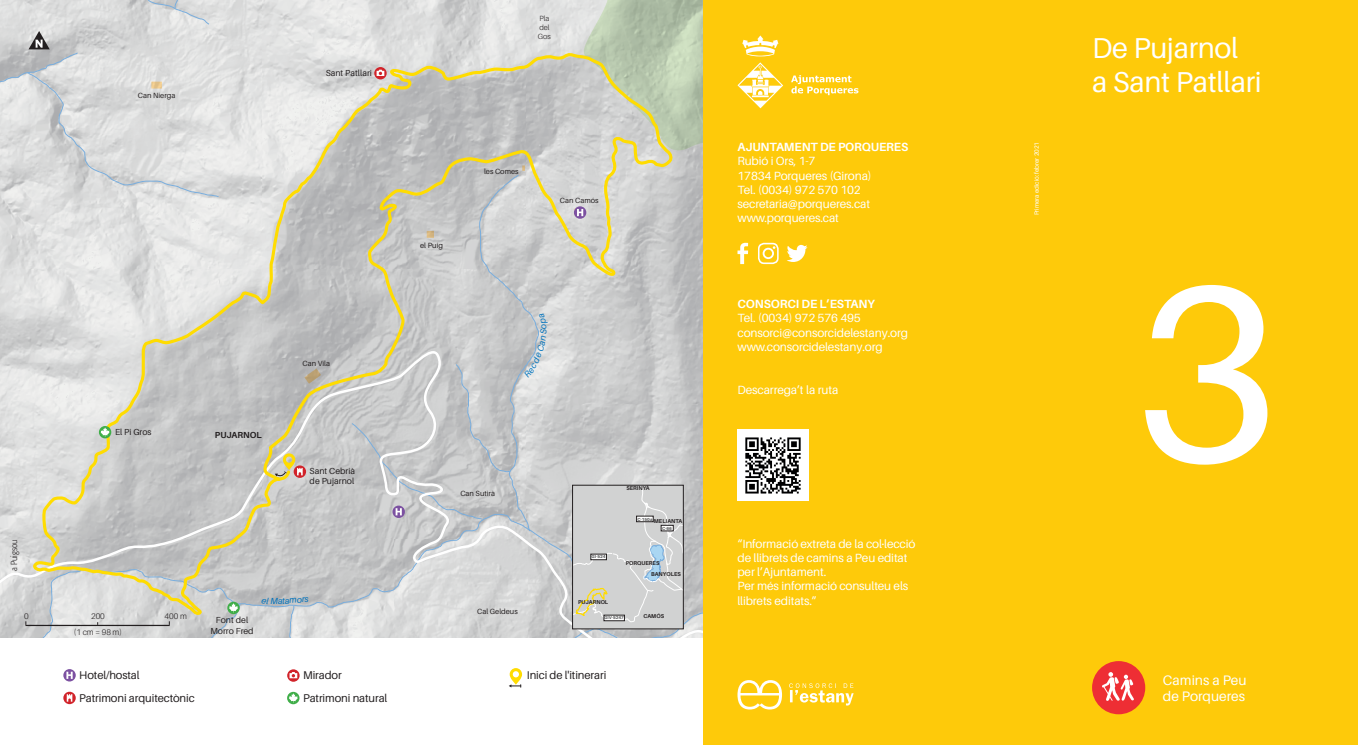
<style>
.page{position:relative;width:1358px;height:745px;background:#fff}
.page>*{position:absolute;margin:0;border:0;box-sizing:border-box;transform-origin:0 0}
.t1{font:250px "Aileron";color:#fff}
.t2{font:28.75px/34.5px "Aileron";letter-spacing:-.01em;color:#fff}
.t3{font:13.75px/16.5px "Aileron";color:#fff}
.t4{font:11.88px/14.2px "Aileron";letter-spacing:-.01em;color:#fff}
.t5{font:700 11.88px "Aileron";letter-spacing:-.01em;color:#fff}
.t6{font:11.25px/22.5px "Aileron";letter-spacing:-.01em;color:#231f20}
.t7{font:8.75px/10.5px "Aileron";color:#231f20;text-align:center}
.t8{font:700 8.75px "Aileron";color:#231f20}
.t9{font:300 8.75px "Formata";color:#231f20;scale:.9 1}
.t10{font:italic 8.75px "Aileron";color:#0072bc}
.t11{font:300 8.12px "Aileron";color:#231f20}
.t12{font:7.5px "Aileron";color:#231f20}
.t13{font:300 7.5px/9px "Aileron";color:#231f20}
.t14{font:6.25px "Aileron";letter-spacing:-.01em;color:#fff}
.t15{font:700 5.62px "Aileron";color:#231f20}
.t16{font:700 4.38px "Aileron";color:#4b4c4d}
</style>
<div class="page">
<div style="left:702px;top:0;width:655px;height:744px;background:#feca0a"></div>
<svg style="left:758px;top:243px;width:20px;height:21px"></svg>
<svg style="left:787px;top:245px;width:20px;height:17px"></svg>
<svg style="left:737px;top:243px;width:11px;height:21px"></svg>
<div style="left:1091px;top:660px;width:53px;height:53px;background:#ee2e34;border-radius:50%"></div>
<svg style="left:1102px;top:672px;width:31px;height:29px"></svg>
<img style="left:737px;top:429px;width:71px;height:71px">
<svg style="left:737px;top:680px;width:116px;height:29px"></svg>
<svg style="left:737px;top:35px;width:46px;height:73px"></svg>
<svg style="left:791px;top:75px;width:67px;height:20px"></svg>
<img style="left:0;top:0;width:702px;height:343px">
<svg style="left:131px;top:0;width:79px;height:25px"></svg>
<svg style="left:0;top:343px;width:351px;height:295px"></svg>
<svg style="left:33px;top:51px;width:642px;height:565px"></svg>
<svg style="left:374px;top:67px;width:12px;height:12px"></svg>
<svg style="left:376px;top:70px;width:8px;height:6px"></svg>
<svg style="left:99px;top:425px;width:12px;height:13px"></svg>
<svg style="left:101px;top:427px;width:9px;height:9px"></svg>
<svg style="left:293px;top:465px;width:13px;height:12px"></svg>
<svg style="left:0;top:31px;width:219px;height:166px"></svg>
<svg style="left:169px;top:602px;width:72px;height:36px"></svg>
<hr style="left:25px;top:624px;width:145px;height:1px;background:#231f20">
<svg style="left:275px;top:453px;width:27px;height:23px"></svg>
<svg style="left:63px;top:668px;width:13px;height:13px"></svg>
<svg style="left:66px;top:671px;width:7px;height:7px"></svg>
<svg style="left:63px;top:691px;width:13px;height:12px"></svg>
<svg style="left:67px;top:693px;width:5px;height:8px"></svg>
<svg style="left:261px;top:597px;width:8px;height:6px"></svg>
<svg style="left:276px;top:596px;width:33px;height:109px"></svg>
<svg style="left:351px;top:174px;width:351px;height:514px"></svg>
<p class="t9" style="left:9px;top:571px;width:37px;rotate:-90deg">a Puigsou</p>
<p class="t12" style="left:138px;top:92px;width:39px">Can Nierga</p>
<p class="t7" style="left:325px;top:67px;width:48px">Sant Patllari</p>
<p class="t7" style="left:115px;top:426px;width:38px">El Pi Gros</p>
<p class="t8" style="left:215px;top:429px;width:49px">PUJARNOL</p>
<p class="t12" style="left:302px;top:359px;width:29px">Can Vila</p>
<p class="t7" style="left:309px;top:465px;width:47px;text-align:left">Sant Cebrià de Pujarnol</p>
<p class="t10" style="left:270px;top:596px;width:9px">M</p>
<p class="t13" style="left:538px;top:14px;width:14px">Pla del<br>Gos</p>
<p class="t12" style="left:420px;top:241px;width:24px">el Puig</p>
<p class="t12" style="left:484px;top:167px;width:36px">les Comes</p>
<p class="t12" style="left:559px;top:196px;width:40px">Can Camós</p>
<p class="t12" style="left:460px;top:488px;width:36px">Can Sutirà</p>
<p class="t16" style="left:591px;top:553px;width:16px">GI-524</p>
<p class="t15" style="left:578px;top:599px;width:32px">PUJARNOL</p>
<p class="t15" style="left:626px;top:485px;width:25px">SERINYÀ</p>
<p class="t16" style="left:637px;top:516px;width:17px">C-150a</p>
<p class="t15" style="left:653px;top:517px;width:30px">MELIANTA</p>
<p class="t16" style="left:662px;top:525px;width:11px">C-66</p>
<p class="t15" style="left:625px;top:559px;width:35px">PORQUERES</p>
<p class="t15" style="left:651px;top:571px;width:31px">BANYOLES</p>
<p class="t12" style="left:477px;top:607px;width:42px">Cal Geldeus</p>
<p class="t11" style="left:24px;top:611px;width:6px">0</p>
<p class="t11" style="left:91px;top:611px;width:15px">200</p>
<p class="t16" style="left:604px;top:615px;width:21px">GIV-5247</p>
<p class="t11" style="left:74px;top:627px;width:50px">(1 cm = 98 m)</p>
<p class="t11" style="left:164px;top:611px;width:24px">400 m</p>
<p class="t7" style="left:210px;top:614px;width:45px">Font del<br>Morro Fred</p>
<p class="t15" style="left:643px;top:612px;width:22px">CAMÓS</p>
<p class="t6" style="left:79px;top:664px;width:117px">Hotel/hostal<br>Patrimoni arquitectònic</p>
<p class="t6" style="left:303px;top:664px;width:86px">Mirador<br>Patrimoni natural</p>
<p class="t6" style="left:526px;top:664px;width:81px">Inici de l'itinerari</p>
<p class="t5" style="left:737px;top:140px;width:172px">AJUNTAMENT DE PORQUERES</p>
<p class="t4" style="left:737px;top:154px;width:136px">Rubió i Ors, 1-7<br>17834 Porqueres (Girona)<br>Tel. (0034) 972 570 102 secretaria@porqueres.cat www.porqueres.cat</p>
<p class="t5" style="left:737px;top:297px;width:139px">CONSORCI DE L’ESTANY</p>
<p class="t4" style="left:737px;top:311px;width:172px">Tel. (0034) 972 576 495 consorci@consorcidelestany.org www.consorcidelestany.org</p>
<p class="t4" style="left:737px;top:382px;width:102px">Descarrega’t la ruta</p>
<p class="t4" style="left:737px;top:536px;width:179px">“Informació extreta de la col·lecció de llibrets de camins a Peu editat per l’Ajuntament.<br>Per més informació consulteu els llibrets editats.”</p>
<p class="t14" style="left:1033px;top:215px;width:75px;rotate:-90deg">Primera edició: febrer 2021</p>
<h2 class="t2" style="left:1091px;top:31px;width:171px">De Pujarnol<br>a Sant Patllari</h2>
<h1 class="t1" style="left:1133px;top:237px;width:146px">3</h1>
<p class="t3" style="left:1162px;top:671px;width:85px">Camins a Peu de Porqueres</p>
</div>
